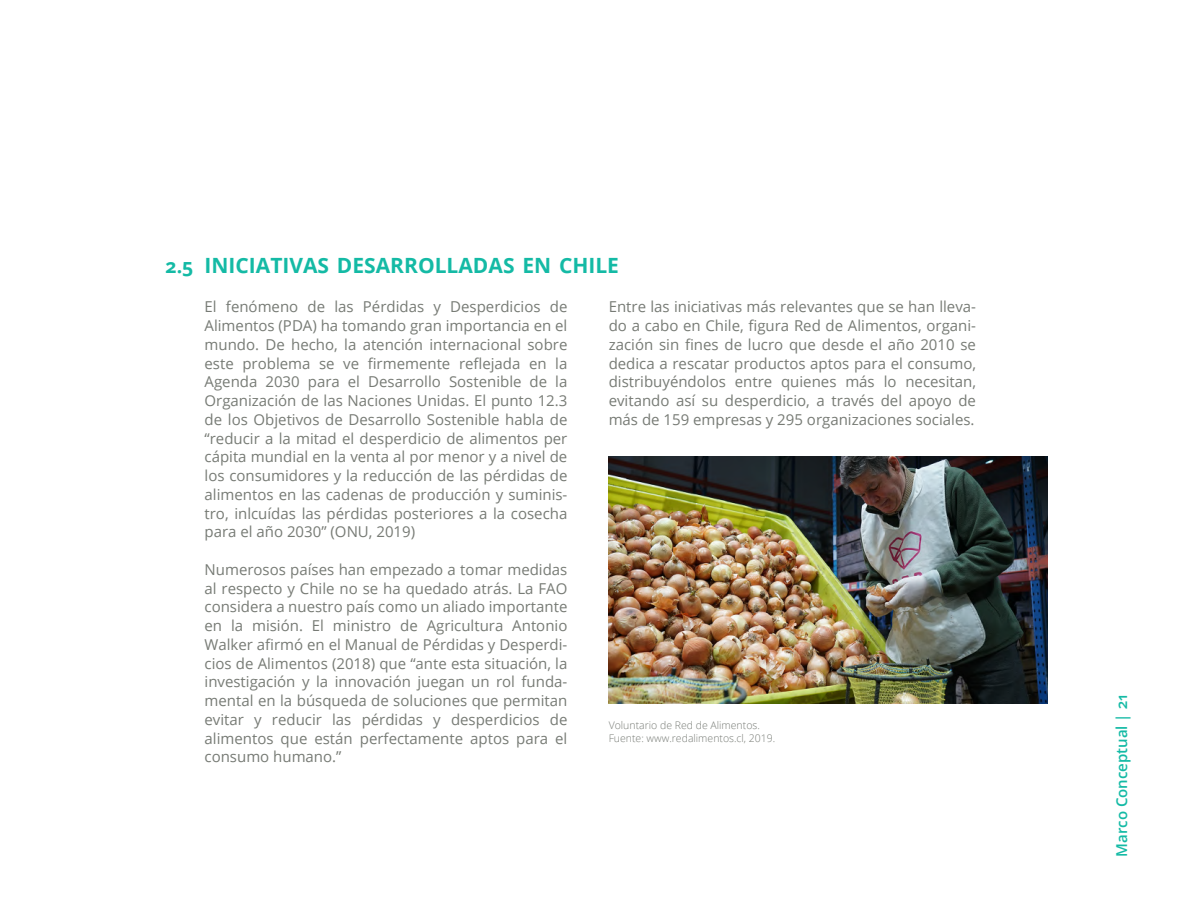
<style>
.page{position:relative;width:1188px;height:918px;background:#fff}
.page>*{position:absolute;margin:0;border:0;box-sizing:border-box;transform-origin:0 0}
.t1{font:700 21px "Open Sans";color:#14baa5}
.t2{font:700 19.5px "Open Sans";color:#14baa5}
.t3{font:15px/18.8px "Open Sans";color:#777b75;text-align:justify}
.t4{font:600 15px "Open Sans";color:#14baa5}
.t5{font:300 10.5px/13.5px "Open Sans";color:#777b75}
</style>
<div class="page">
<img style="left:609px;top:456px;width:438px;height:247px">
<h2 class="t2" style="left:166px;top:252px;width:29px">2.5</h2>
<h1 class="t1" style="left:205px;top:250px;width:416px">INICIATIVAS DESARROLLADAS EN CHILE</h1>
<p class="t3" style="left:205px;top:297px;width:364px">El fenómeno de las Pérdidas y Desperdicios de Alimentos (PDA) ha tomando gran importancia en el mundo. De hecho, la atención internacional sobre este problema se ve firmemente reflejada en la Agenda 2030 para el Desarrollo Sostenible de la Organización de las Naciones Unidas. El punto 12.3 de los Objetivos de Desarrollo Sostenible habla de “reducir a la mitad el desperdicio de alimentos per cápita mundial en la venta al por menor y a nivel de los consumidores y la reducción de las pérdidas de alimentos en las cadenas de producción y suminis&shy;tro, inlcuídas las pérdidas posteriores a la cosecha para el año 2030” (ONU, 2019)</p>
<p class="t3" style="left:205px;top:560px;width:364px">Numerosos países han empezado a tomar medidas al respecto y Chile no se ha quedado atrás. La FAO considera a nuestro país como un aliado importante en la misión. El ministro de Agricultura Antonio Walker afirmó en el Manual de Pérdidas y Desperdi&shy;cios de Alimentos (2018) que “ante esta situación, la investigación y la innovación juegan un rol funda&shy;mental en la búsqueda de soluciones que permitan evitar y reducir las pérdidas y desperdicios de alimentos que están perfectamente aptos para el consumo humano.”</p>
<p class="t3" style="left:609px;top:297px;width:369px">Entre las iniciativas más relevantes que se han lleva&shy;do a cabo en Chile, figura Red de Alimentos, organi&shy;zación sin fines de lucro que desde el año 2010 se dedica a rescatar productos aptos para el consumo, distribuyéndolos entre quienes más lo necesitan, evitando así su desperdicio, a través del apoyo de más de 159 empresas y 295 organizaciones sociales.</p>
<p class="t5" style="left:609px;top:718px;width:168px">Voluntario de Red de Alimentos.<br>Fuente: www.redalimentos.cl, 2019.</p>
<p class="t4" style="left:1111px;top:857px;width:164px;rotate:-90deg">Marco Conceptual | 21</p>
</div>
